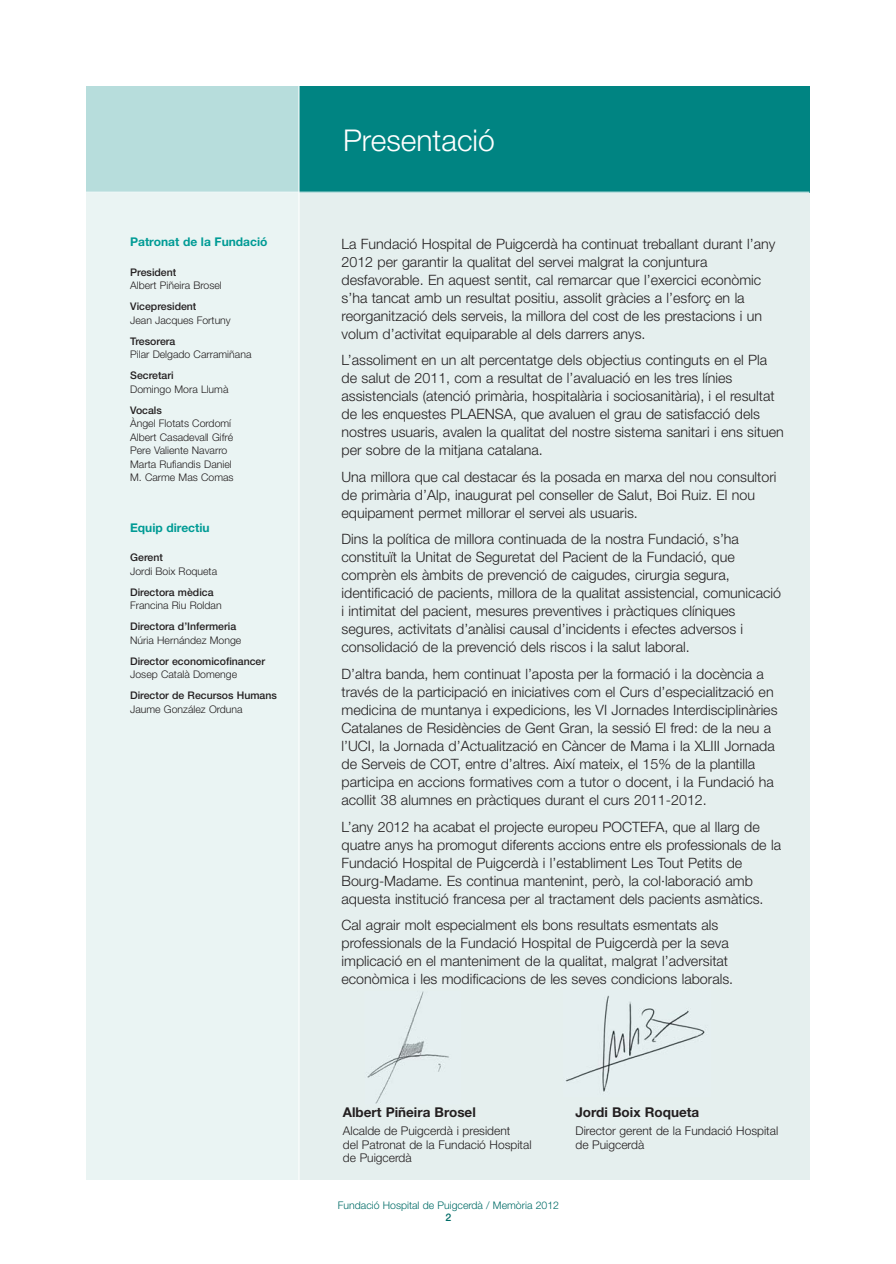
<style>
.page{position:relative;width:896px;height:1264px;background:#fff}
.page>*{position:absolute;margin:0;border:0;box-sizing:border-box;transform-origin:0 0}
.t1{font:300 30px "Helvetica Neue";color:#fff}
.t2{font:300 14.25px/18px "Helvetica Neue";color:#231f20}
.t3{font:700 13.5px "Helvetica Neue";color:#231f20}
.t4{font:300 12px/13.5px "Helvetica Neue";color:#231f20}
.t5{font:700 12px "Helvetica Neue";color:#009b95}
.t6{font:300 10.5px/13.5px "Helvetica Neue";color:#231f20}
.t7{font:500 10.5px "Helvetica Neue";color:#231f20}
.t8{font:300 10.5px "Helvetica Neue";color:#006c67}
.t9{font:500 10.5px "Helvetica Neue";color:#006c67}
</style>
<div class="page">
<div style="left:86px;top:192px;width:213px;height:987px;background:#eaf4f3"></div>
<div style="left:299px;top:192px;width:510px;height:987px;background:#e5efee"></div>
<div style="left:299px;top:86px;width:510px;height:106px;background:#008482"></div>
<div style="left:86px;top:86px;width:213px;height:106px;background:#b7dddc"></div>
<hr style="left:85px;top:192px;width:724px;height:1px;background:#fff">
<hr style="left:298px;top:86px;width:1px;height:1138px;background:#fff">
<img style="left:565px;top:995px;width:140px;height:97px">
<img style="left:367px;top:991px;width:82px;height:113px">
<p class="t5" style="left:130px;top:237px;width:139px">Patronat de la Fundació</p>
<p class="t7" style="left:130px;top:268px;width:48px">President</p>
<p class="t6" style="left:130px;top:279px;width:93px">Albert Piñeira Brosel</p>
<p class="t7" style="left:130px;top:302px;width:68px">Vicepresident</p>
<p class="t6" style="left:130px;top:314px;width:102px">Jean Jacques Fortuny</p>
<p class="t7" style="left:130px;top:337px;width:47px">Tresorera</p>
<p class="t6" style="left:130px;top:348px;width:123px">Pilar Delgado Carramiñana</p>
<p class="t7" style="left:130px;top:371px;width:45px">Secretari</p>
<p class="t6" style="left:130px;top:383px;width:100px">Domingo Mora Llumà</p>
<p class="t7" style="left:130px;top:406px;width:33px">Vocals</p>
<p class="t6" style="left:130px;top:417px;width:105px">Àngel Flotats Cordomí<br>Albert Casadevall Gifré<br>Pere Valiente Navarro<br>Marta Rufiandis Daniel<br>M. Carme Mas Comas</p>
<p class="t5" style="left:130px;top:523px;width:81px">Equip directiu</p>
<p class="t7" style="left:130px;top:554px;width:34px">Gerent</p>
<p class="t6" style="left:130px;top:565px;width:88px">Jordi Boix Roqueta</p>
<p class="t7" style="left:130px;top:588px;width:85px">Directora mèdica</p>
<p class="t6" style="left:130px;top:600px;width:93px">Francina Riu Roldan</p>
<p class="t7" style="left:130px;top:623px;width:107px">Directora d’Infermeria</p>
<p class="t6" style="left:130px;top:634px;width:113px">Núria Hernández Monge</p>
<p class="t7" style="left:130px;top:657px;width:136px">Director economicofinancer</p>
<p class="t6" style="left:130px;top:669px;width:108px">Josep Català Domenge</p>
<p class="t7" style="left:130px;top:692px;width:148px">Director de Recursos Humans</p>
<p class="t6" style="left:130px;top:703px;width:114px">Jaume González Orduna</p>
<h1 class="t1" style="left:343px;top:129px;width:153px">Presentació</h1>
<p class="t2" style="left:341px;top:236px;width:435px">La Fundació Hospital de Puigcerdà ha continuat treballant durant l’any 2012 per garantir la qualitat del servei malgrat la conjuntura desfavorable. En aquest sentit, cal remarcar que l’exercici econòmic s’ha tancat amb un resultat positiu, assolit gràcies a l’esforç en la reorganització dels serveis, la millora del cost de les prestacions i un volum d’activitat equiparable al dels darrers anys.</p>
<p class="t2" style="left:341px;top:352px;width:443px">L’assoliment en un alt percentatge dels objectius continguts en el Pla de salut de 2011, com a resultat de l’avaluació en les tres línies assistencials (atenció primària, hospitalària i sociosanitària), i el resultat de les enquestes PLAENSA, que avaluen el grau de satisfacció dels nostres usuaris, avalen la qualitat del nostre sistema sanitari i ens situen per sobre de la mitjana catalana.</p>
<p class="t2" style="left:341px;top:469px;width:436px">Una millora que cal destacar és la posada en marxa del nou consultori de primària d’Alp, inaugurat pel conseller de Salut, Boi Ruiz. El nou equipament permet millorar el servei als usuaris.</p>
<p class="t2" style="left:341px;top:531px;width:441px">Dins la política de millora continuada de la nostra Fundació, s’ha constituït la Unitat de Seguretat del Pacient de la Fundació, que comprèn els àmbits de prevenció de caigudes, cirurgia segura, identificació de pacients, millora de la qualitat assistencial, comunicació i intimitat del pacient, mesures preventives i pràctiques clíniques segures, activitats d’anàlisi causal d’incidents i efectes adversos i consolidació de la prevenció dels riscos i la salut laboral.</p>
<p class="t2" style="left:341px;top:666px;width:437px">D’altra banda, hem continuat l’aposta per la formació i la docència a través de la participació en iniciatives com el Curs d’especialització en medicina de muntanya i expedicions, les VI Jornades Interdisciplinàries Catalanes de Residències de Gent Gran, la sessió El fred: de la neu a l’UCI, la Jornada d’Actualització en Càncer de Mama i la XLIII Jornada de Serveis de COT, entre d’altres. Així mateix, el 15% de la plantilla participa en accions formatives com a tutor o docent, i la Fundació ha acollit 38 alumnes en pràctiques durant el curs 2011-2012.</p>
<p class="t2" style="left:341px;top:818px;width:441px">L’any 2012 ha acabat el projecte europeu POCTEFA, que al llarg de quatre anys ha promogut diferents accions entre els professionals de la Fundació Hospital de Puigcerdà i l’establiment Les Tout Petits de Bourg-Madame. Es continua mantenint, però, la col·laboració amb aquesta institució francesa per al tractament dels pacients asmàtics.</p>
<p class="t2" style="left:341px;top:917px;width:393px">Cal agrair molt especialment els bons resultats esmentats als professionals de la Fundació Hospital de Puigcerdà per la seva implicació en el manteniment de la qualitat, malgrat l’adversitat econòmica i les modificacions de les seves condicions laborals.</p>
<p class="t3" style="left:343px;top:1107px;width:134px">Albert Piñeira Brosel</p>
<p class="t4" style="left:343px;top:1125px;width:190px">Alcalde de Puigcerdà i president<br>del Patronat de la Fundació Hospital de Puigcerdà</p>
<p class="t8" style="left:338px;top:1201px;width:222px">Fundació Hospital de Puigcerdà / Memòria 2012</p>
<p class="t9" style="left:445px;top:1213px;width:7px">2</p>
<p class="t3" style="left:575px;top:1107px;width:125px">Jordi Boix Roqueta</p>
<p class="t4" style="left:575px;top:1125px;width:204px">Director gerent de la Fundació Hospital de Puigcerdà</p>
</div>
